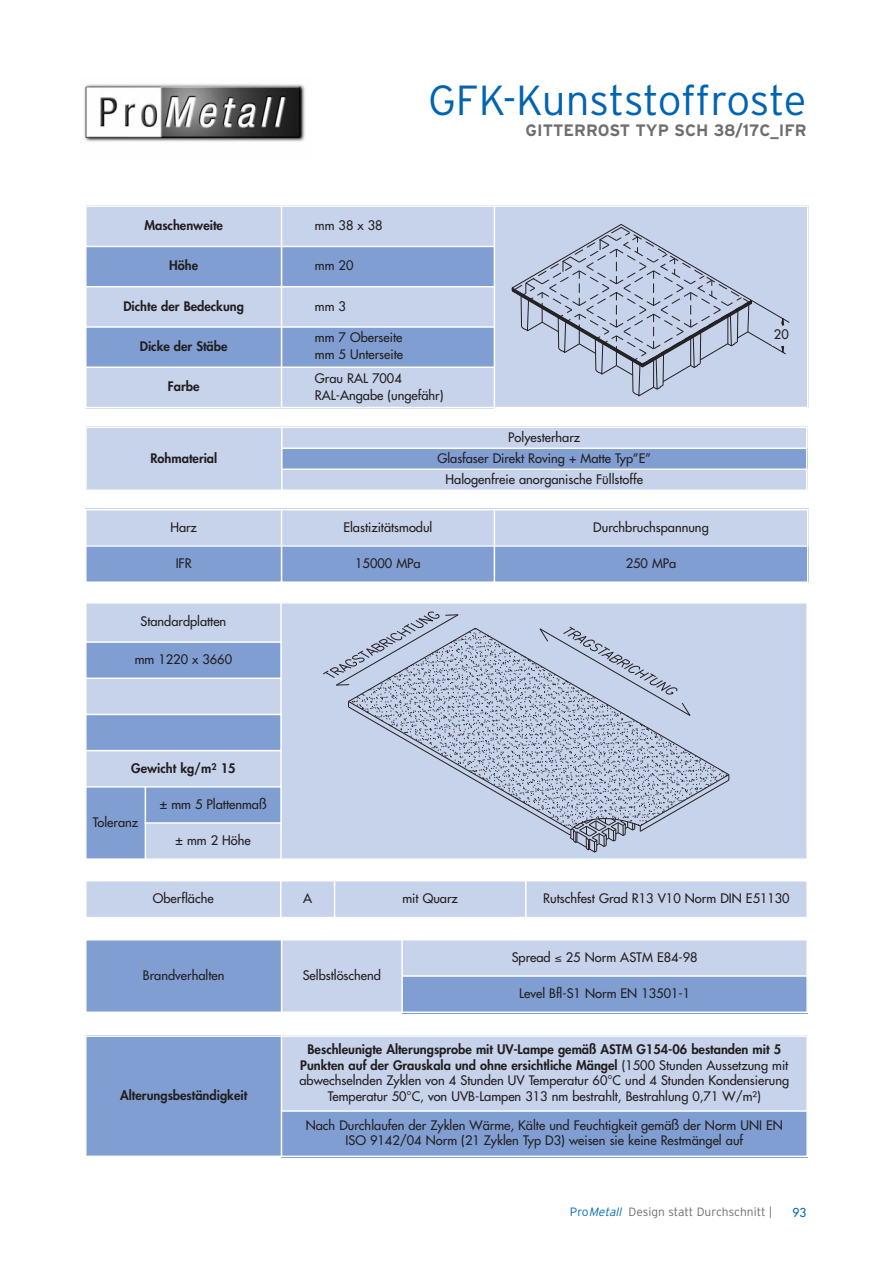
<style>
.page{position:relative;width:893px;height:1263px;background:#fff}
.page>*{position:absolute;margin:0;border:0;box-sizing:border-box;transform-origin:0 0}
.t1{font:300 42px "Interstate";letter-spacing:-.01em;color:#0064b1}
.t2{font:700 16.5px "Interstate";color:#6d6e70}
.t3{font:12.9px/15.5px "Futura";color:#231f20;text-align:center}
.t4{font:800 12.9px "Futura";color:#231f20}
.t5{font:300 12px "Interstate";color:#6d6e70}
.t6{font:12px "Futura";color:#0064b1}
.s1{font-family:"Baskerville";font-weight:600}
.s2{font-weight:800}
.s3{color:#096db7}
.s4{font-style:italic;color:#096db7}
</style>
<div class="page">
<img style="left:84px;top:84px;width:221px;height:58px">
<div style="left:85px;top:205px;width:197px;height:41px;background:#c7d2eb"></div>
<div style="left:282px;top:205px;width:212px;height:41px;background:#c7d2eb"></div>
<div style="left:494px;top:205px;width:314px;height:202px;background:#c7d2eb"></div>
<div style="left:85px;top:246px;width:197px;height:41px;background:#809ed2"></div>
<div style="left:282px;top:246px;width:212px;height:41px;background:#809ed2"></div>
<div style="left:85px;top:287px;width:197px;height:40px;background:#c7d2eb"></div>
<div style="left:282px;top:287px;width:212px;height:40px;background:#c7d2eb"></div>
<div style="left:85px;top:327px;width:197px;height:40px;background:#809ed2"></div>
<div style="left:282px;top:327px;width:212px;height:40px;background:#809ed2"></div>
<div style="left:85px;top:367px;width:197px;height:41px;background:#c7d2eb"></div>
<div style="left:282px;top:367px;width:212px;height:41px;background:#c7d2eb"></div>
<hr style="left:85px;top:205px;width:2px;height:203px;background:#fff">
<hr style="left:281px;top:205px;width:1px;height:203px;background:#fff">
<hr style="left:494px;top:205px;width:1px;height:203px;background:#fff">
<hr style="left:807px;top:205px;width:1px;height:203px;background:#fff">
<hr style="left:85px;top:205px;width:723px;height:2px;background:#fff">
<hr style="left:85px;top:246px;width:410px;height:1px;background:#fff">
<hr style="left:85px;top:286px;width:410px;height:1px;background:#fff">
<hr style="left:85px;top:326px;width:410px;height:2px;background:#fff">
<hr style="left:85px;top:366px;width:410px;height:2px;background:#fff">
<hr style="left:85px;top:407px;width:723px;height:1px;background:#fff">
<div style="left:85px;top:509px;width:197px;height:37px;background:#c7d2eb"></div>
<div style="left:282px;top:509px;width:212px;height:37px;background:#c7d2eb"></div>
<div style="left:494px;top:509px;width:314px;height:37px;background:#c7d2eb"></div>
<div style="left:85px;top:546px;width:197px;height:37px;background:#809ed2"></div>
<div style="left:282px;top:546px;width:212px;height:37px;background:#809ed2"></div>
<div style="left:494px;top:546px;width:314px;height:37px;background:#809ed2"></div>
<hr style="left:85px;top:509px;width:2px;height:74px;background:#fff">
<hr style="left:281px;top:509px;width:1px;height:74px;background:#fff">
<hr style="left:494px;top:509px;width:1px;height:74px;background:#fff">
<hr style="left:807px;top:509px;width:1px;height:74px;background:#fff">
<hr style="left:85px;top:509px;width:723px;height:1px;background:#fff">
<hr style="left:85px;top:545px;width:723px;height:2px;background:#fff">
<hr style="left:85px;top:581px;width:723px;height:2px;background:#fff">
<div style="left:85px;top:602px;width:196px;height:40px;background:#c7d2eb"></div>
<div style="left:281px;top:602px;width:526px;height:257px;background:#c7d2eb"></div>
<div style="left:85px;top:642px;width:196px;height:36px;background:#809ed2"></div>
<div style="left:85px;top:678px;width:196px;height:36px;background:#c7d2eb"></div>
<div style="left:85px;top:714px;width:196px;height:37px;background:#809ed2"></div>
<div style="left:85px;top:751px;width:196px;height:36px;background:#c7d2eb"></div>
<div style="left:85px;top:787px;width:60px;height:72px;background:#809ed2"></div>
<div style="left:145px;top:787px;width:136px;height:36px;background:#809ed2"></div>
<div style="left:145px;top:823px;width:136px;height:37px;background:#c7d2eb"></div>
<hr style="left:85px;top:602px;width:2px;height:258px;background:#fff">
<hr style="left:145px;top:786px;width:1px;height:74px;background:#fff">
<hr style="left:280px;top:602px;width:2px;height:258px;background:#fff">
<hr style="left:806px;top:602px;width:2px;height:258px;background:#fff">
<hr style="left:85px;top:602px;width:723px;height:2px;background:#fff">
<hr style="left:85px;top:641px;width:197px;height:2px;background:#fff">
<hr style="left:85px;top:677px;width:197px;height:2px;background:#fff">
<hr style="left:85px;top:714px;width:197px;height:1px;background:#fff">
<hr style="left:85px;top:750px;width:197px;height:1px;background:#fff">
<hr style="left:85px;top:786px;width:197px;height:1px;background:#fff">
<hr style="left:145px;top:822px;width:137px;height:2px;background:#fff">
<hr style="left:85px;top:858px;width:723px;height:2px;background:#fff">
<svg style="left:511px;top:224px;width:279px;height:173px"></svg>
<svg style="left:323px;top:611px;width:407px;height:241px"></svg>
<div style="left:85px;top:939px;width:197px;height:73px;background:#809ed2"></div>
<div style="left:282px;top:939px;width:120px;height:73px;background:#c7d2eb"></div>
<div style="left:402px;top:939px;width:406px;height:37px;background:#c7d2eb"></div>
<div style="left:402px;top:976px;width:406px;height:37px;background:#809ed2"></div>
<hr style="left:85px;top:939px;width:2px;height:74px;background:#fff">
<hr style="left:281px;top:939px;width:1px;height:74px;background:#fff">
<hr style="left:401px;top:939px;width:2px;height:74px;background:#fff">
<hr style="left:806px;top:939px;width:2px;height:74px;background:#fff">
<hr style="left:85px;top:939px;width:723px;height:1px;background:#fff">
<hr style="left:401px;top:975px;width:407px;height:2px;background:#fff">
<hr style="left:85px;top:1011px;width:723px;height:2px;background:#fff">
<div style="left:85px;top:1035px;width:196px;height:121px;background:#809ed2"></div>
<div style="left:281px;top:1035px;width:527px;height:76px;background:#c7d2eb"></div>
<div style="left:281px;top:1111px;width:527px;height:46px;background:#809ed2"></div>
<hr style="left:85px;top:1035px;width:2px;height:122px;background:#fff">
<hr style="left:281px;top:1035px;width:1px;height:122px;background:#fff">
<hr style="left:806px;top:1035px;width:2px;height:122px;background:#fff">
<hr style="left:85px;top:1035px;width:723px;height:2px;background:#fff">
<hr style="left:281px;top:1110px;width:527px;height:2px;background:#fff">
<hr style="left:85px;top:1155px;width:723px;height:2px;background:#fff">
<div style="left:85px;top:427px;width:197px;height:63px;background:#c7d2eb"></div>
<div style="left:282px;top:427px;width:525px;height:21px;background:#c7d2eb"></div>
<div style="left:282px;top:448px;width:525px;height:21px;background:#809ed2"></div>
<div style="left:282px;top:469px;width:525px;height:22px;background:#c7d2eb"></div>
<hr style="left:85px;top:427px;width:2px;height:64px;background:#fff">
<hr style="left:281px;top:427px;width:2px;height:64px;background:#fff">
<hr style="left:806px;top:427px;width:1px;height:64px;background:#fff">
<hr style="left:85px;top:427px;width:722px;height:1px;background:#fff">
<hr style="left:281px;top:447px;width:526px;height:2px;background:#fff">
<hr style="left:281px;top:468px;width:526px;height:2px;background:#fff">
<hr style="left:85px;top:489px;width:722px;height:2px;background:#fff">
<div style="left:85px;top:880px;width:196px;height:37px;background:#c7d2eb"></div>
<div style="left:281px;top:880px;width:54px;height:37px;background:#c7d2eb"></div>
<div style="left:335px;top:880px;width:191px;height:37px;background:#c7d2eb"></div>
<div style="left:526px;top:880px;width:282px;height:37px;background:#c7d2eb"></div>
<hr style="left:85px;top:880px;width:2px;height:38px;background:#fff">
<hr style="left:280px;top:880px;width:2px;height:38px;background:#fff">
<hr style="left:334px;top:880px;width:1px;height:38px;background:#fff">
<hr style="left:525px;top:880px;width:2px;height:38px;background:#fff">
<hr style="left:806px;top:880px;width:2px;height:38px;background:#fff">
<hr style="left:85px;top:880px;width:723px;height:1px;background:#fff">
<div style="left:772px;top:326px;width:21px;height:20px;background:#c7d2eb"></div>
<p class="t1" style="left:428px;top:84px;width:380px">GFK-Kunststoffroste</p>
<p class="t2" style="left:526px;top:124px;width:282px">GITTERROST TYP SCH 38/17C_IFR</p>
<p class="t4" style="left:144px;top:219px;width:80px">Maschenweite</p>
<p class="t3" style="left:315px;top:219px;width:69px">mm 38 x 38</p>
<p class="t4" style="left:169px;top:259px;width:31px">Höhe</p>
<p class="t3" style="left:315px;top:259px;width:40px">mm 20</p>
<p class="t4" style="left:123px;top:300px;width:122px">Dichte der Bedeckung</p>
<p class="t3" style="left:315px;top:299px;width:33px">mm 3</p>
<p class="t4" style="left:140px;top:340px;width:89px">Dicke der Stäbe</p>
<p class="t3" style="left:315px;top:330px;width:90px;line-height:17px;text-align:left">mm 7 Oberseite mm 5 Unterseite</p>
<p class="t4" style="left:168px;top:380px;width:33px">Farbe</p>
<p class="t3" style="left:315px;top:370px;width:130px;line-height:17px;text-align:left">Grau RAL 7004<br>RAL-Angabe (ungefähr)</p>
<p class="t4" style="left:150px;top:452px;width:68px">Rohmaterial</p>
<p class="t3" style="left:437px;top:427px;width:215px;line-height:21px">Polyesterharz<br>Glasfaser Direkt Roving + Matte Typ”E”<br>Halogenfreie anorganische Fu<span class="s1">̈</span>llstoffe</p>
<p class="t3" style="left:170px;top:520px;width:28px">Harz</p>
<p class="t3" style="left:343px;top:520px;width:91px">Elastizitätsmodul</p>
<p class="t3" style="left:593px;top:520px;width:117px">Durchbruchspannung</p>
<p class="t3" style="left:176px;top:556px;width:18px">IFR</p>
<p class="t3" style="left:355px;top:556px;width:67px">15000 MPa</p>
<p class="t3" style="left:626px;top:556px;width:52px">250 MPa</p>
<p class="t3" style="left:140px;top:615px;width:87px">Standardplatten</p>
<p class="t3" style="left:135px;top:652px;width:99px">mm 1220 x 3660</p>
<p class="t4" style="left:131px;top:762px;width:106px">Gewicht kg/m<sup>2</sup> 15</p>
<p class="t3" style="left:93px;top:815px;width:47px">Toleranz</p>
<p class="t3" style="left:160px;top:797px;width:108px">± mm 5 Plattenmaß</p>
<p class="t3" style="left:176px;top:833px;width:77px">± mm 2 Höhe</p>
<p class="t3" style="left:774px;top:327px;width:16px">20</p>
<p class="t3" style="left:153px;top:891px;width:62px">Oberfläche</p>
<p class="t3" style="left:303px;top:891px;width:11px">A</p>
<p class="t3" style="left:402px;top:891px;width:57px">mit Quarz</p>
<p class="t3" style="left:543px;top:891px;width:248px">Rutschfest Grad R13 V10 Norm DIN E51130</p>
<p class="t3" style="left:143px;top:968px;width:83px">Brandverhalten</p>
<p class="t3" style="left:303px;top:968px;width:80px">Selbstlöschend</p>
<p class="t3" style="left:512px;top:950px;width:187px">Spread ≤ 25 Norm ASTM E84-98</p>
<p class="t3" style="left:519px;top:986px;width:172px">Level Bfl-S1 Norm EN 13501-1</p>
<p class="t4" style="left:120px;top:1089px;width:129px">Alterungsbeständigkeit</p>
<p class="t3" style="left:299px;top:1042px;width:491px"><span class="s2">Beschleunigte Alterungsprobe mit UV-Lampe gemäß ASTM G154-06 bestanden mit 5<br>Punkten auf der Grauskala und ohne ersichtliche Mängel</span> (1500 Stunden Aussetzung mit abwechselnden Zyklen von 4 Stunden UV Temperatur 60°C und 4 Stunden Kondensierung Temperatur 50°C, von UVB-Lampen 313 nm bestrahlt, Bestrahlung 0,71 W/m²)</p>
<p class="t3" style="left:306px;top:1118px;width:479px">Nach Durchlaufen der Zyklen Wärme, Kälte und Feuchtigkeit gemäß der Norm UNI EN<br>ISO 9142/04 Norm (21 Zyklen Typ D3) weisen sie keine Restmängel auf</p>
<p class="t5" style="left:570px;top:1207px;width:204px"><span class="s3">Pro</span><span class="s4">Metall</span> Design statt Durchschnitt |</p>
<p class="t6" style="left:793px;top:1207px;width:15px">93</p>
</div>
